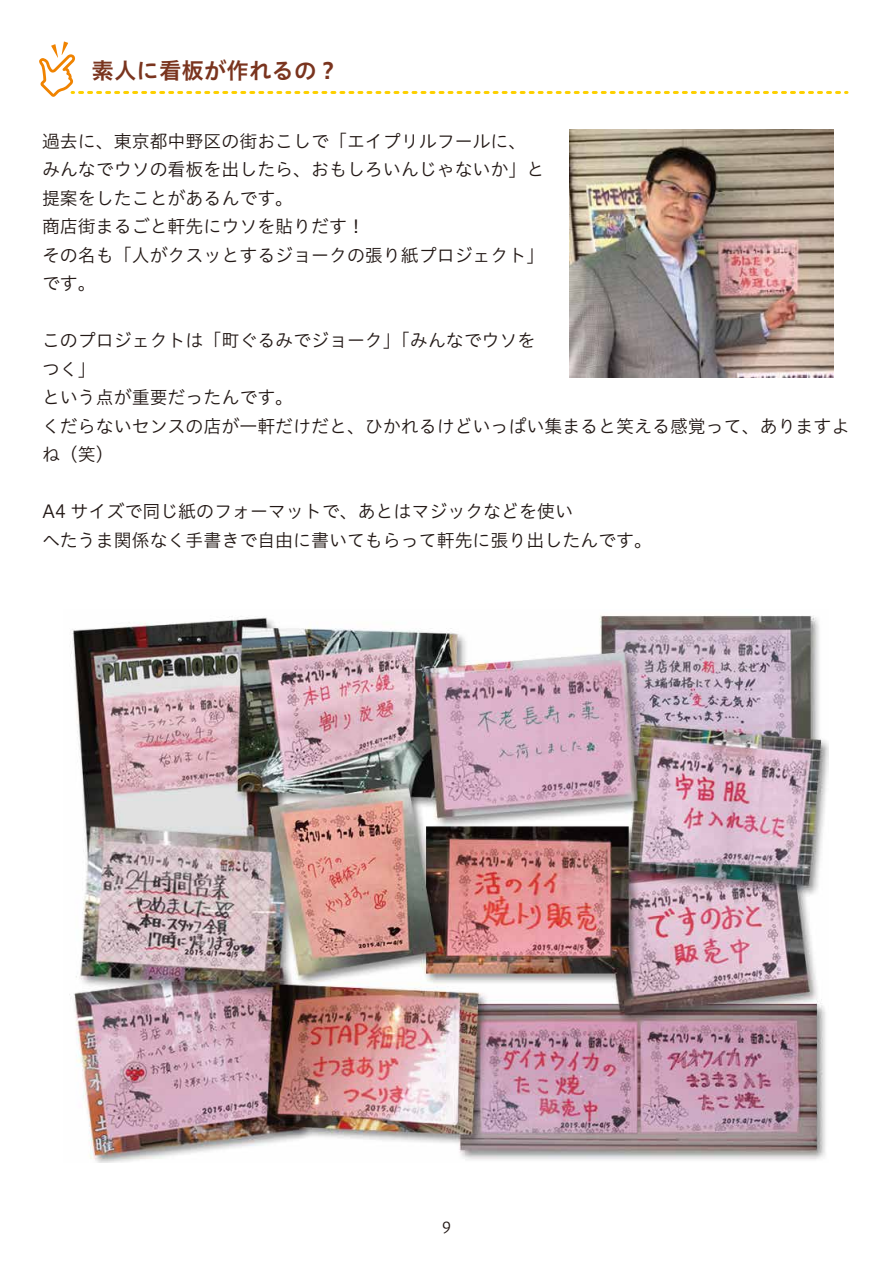
<style>
.page{position:relative;width:893px;height:1263px;background:#fff}
.page>*{position:absolute;margin:0;border:0;box-sizing:border-box;transform-origin:0 0}
.t1{font:22.5px "Hiragino UD Sans Std W6";color:#7a341e}
.t2{font:18px/28.5px "Hiragino UD Sans Std W3";color:#221815}
.t3{font:15px "Hiragino UD Sans Std W3";color:#221815}
</style>
<div class="page">
<img style="left:69px;top:615px;width:760px;height:547px">
<svg style="left:39px;top:41px;width:808px;height:56px"></svg>
<img style="left:570px;top:130px;width:264px;height:247px">
<p class="t1" style="left:92px;top:53px;width:249px">素人に看板が作れるの？</p>
<p class="t2" style="left:42px;top:126px;width:504px">過去に、東京都中野区の街おこしで「エイプリルフールに、みんなでウソの看板を出したら、おもしろいんじゃないか」と提案をしたことがあるんです。<br>商店街まるごと軒先にウソを貼りだす！<br>その名も「人がクスッとするジョークの張り紙プロジェクト」です。</p>
<p class="t2" style="left:42px;top:325px;width:809px">このプロジェクトは「町ぐるみでジョーク」「みんなでウソを<br>つく」<br>という点が重要だったんです。<br>くだらないセンスの店が一軒だけだと、ひかれるけどいっぱい集まると笑える感覚って、ありますよね（笑）</p>
<p class="t2" style="left:42px;top:496px;width:612px">A4 サイズで同じ紙のフォーマットで、あとはマジックなどを使い<br>へたうま関係なく手書きで自由に書いてもらって軒先に張り出したんです。</p>
<p class="t3" style="left:439px;top:1215px;width:16px">９</p>
</div>
